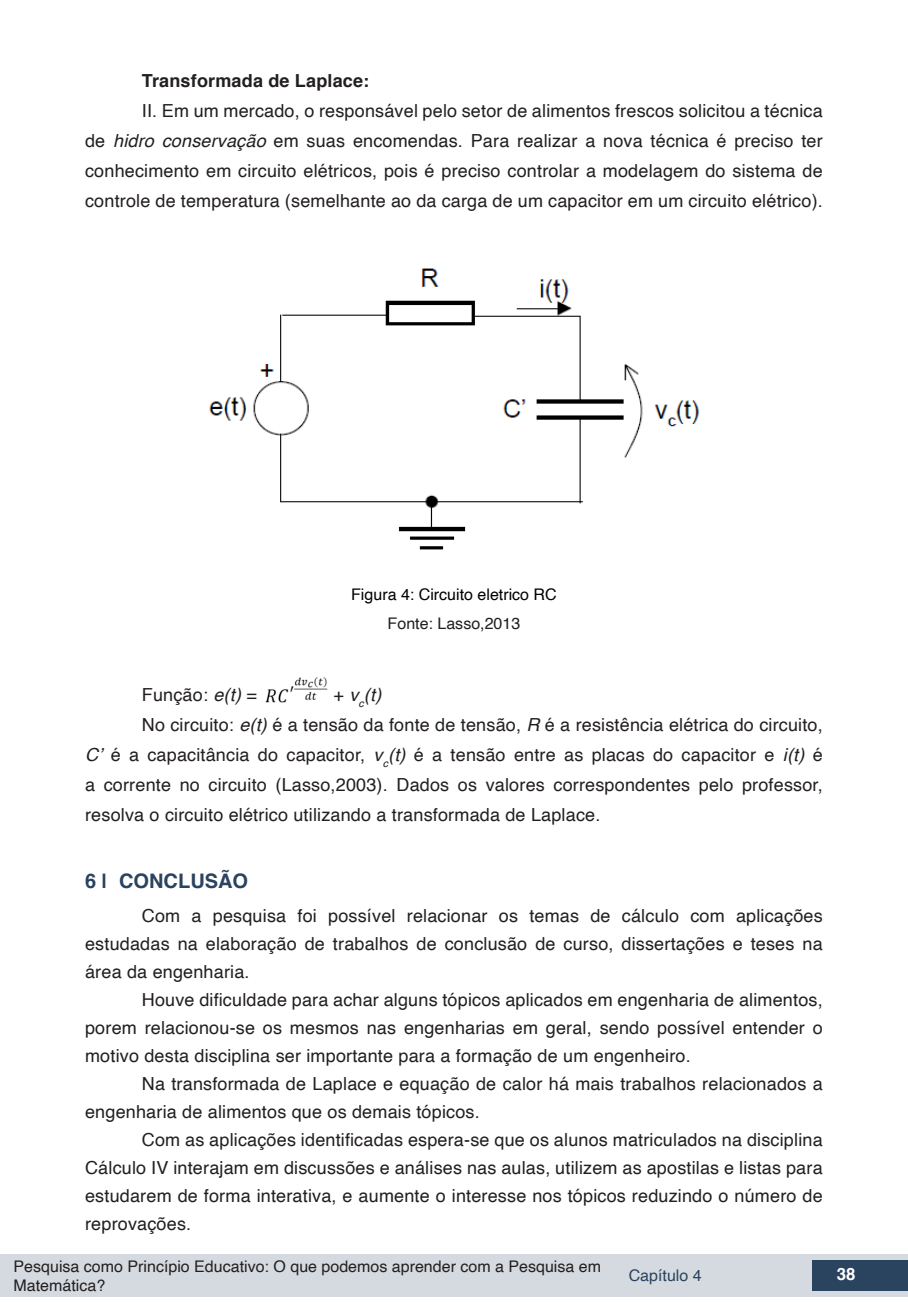
<style>
.page{position:relative;width:908px;height:1304px;background:#fff}
.page>*{position:absolute;margin:0;border:0;box-sizing:border-box;transform-origin:0 0}
.t1{font:700 20px "Helvetica";color:#2a435e}
.txt{font:18px/28px "Helvetica";letter-spacing:.01em;color:#231f20;text-align:justify}
.txt-2{font:700 18px "Helvetica";letter-spacing:.01em;color:#231f20}
.txt-3{font:italic 18px "Helvetica";color:#231f20}
.t2{font:700 16.8px "Helvetica";color:#fff}
.fonte_tab_gra_imag{font:16px/18.2px "Helvetica";color:#231f20}
.info_tab_graf_imag{font:16px "Helvetica";color:#000}
.t3{font:16px "Helvetica";color:#2a435e}
.s1{font-style:italic}
.s2{font-style:normal}
</style>
<div class="page">
<div style="left:0;top:1254px;width:906px;height:43px;background:#d4dadf"></div>
<div style="left:812px;top:1261px;width:95px;height:30px;background:#2a435e"></div>
<img style="left:209px;top:268px;width:491px;height:282px">
<img style="left:265px;top:677px;width:63px;height:26px">
<p class="txt-2" style="left:142px;top:66px;width:229px">Transformada de Laplace:</p>
<p class="txt" style="left:85px;top:96px;width:739px;line-height:30px;text-indent:57px">II. Em um mercado, o responsável pelo setor de alimentos frescos solicitou a técnica de <span class="s1">hidro conservação</span> em suas encomendas. Para realizar a nova técnica é preciso ter conhecimento em circuito elétricos, pois é preciso controlar a modelagem do sistema de controle de temperatura (semelhante ao da carga de um capacitor em um circuito elétrico).</p>
<p class="info_tab_graf_imag" style="left:351px;top:582px;width:207px">Figura 4: Circuito eletrico RC</p>
<p class="fonte_tab_gra_imag" style="left:387px;top:615px;width:134px">Fonte: Lasso,2013</p>
<p class="txt" style="left:142px;top:681px;width:116px">Função: <span class="s1">e(t)</span> =</p>
<p class="txt-3" style="left:333px;top:680px;width:49px"><span class="s2">+</span> v<sub>c</sub>(t)</p>
<p class="txt" style="left:85px;top:710px;width:739px;line-height:30px;text-indent:57px">No circuito: <span class="s1">e(t)</span> é a tensão da fonte de tensão, <span class="s1">R</span> é a resistência elétrica do circuito, <span class="s1">C’</span> é a capacitância do capacitor, <span class="s1">v</span><sub>c</sub><span class="s1">(t)</span> é a tensão entre as placas do capacitor e <span class="s1">i(t)</span> é a corrente no circuito (Lasso,2003). Dados os valores correspondentes pelo professor, resolva o circuito elétrico utilizando a transformada de Laplace.</p>
<p class="t1" style="left:85px;top:865px;width:164px">6 | CONCLUSÃO</p>
<p class="txt" style="left:85px;top:902px;width:738px;text-indent:57px">Com a pesquisa foi possível relacionar os temas de cálculo com aplicações estudadas na elaboração de trabalhos de conclusão de curso, dissertações e teses na área da engenharia.</p>
<p class="txt" style="left:85px;top:986px;width:738px;text-indent:57px">Houve dificuldade para achar alguns tópicos aplicados em engenharia de alimentos, porem relacionou-se os mesmos nas engenharias em geral, sendo possível entender o motivo desta disciplina ser importante para a formação de um engenheiro.</p>
<p class="txt" style="left:85px;top:1070px;width:738px;text-indent:57px">Na transformada de Laplace e equação de calor há mais trabalhos relacionados a engenharia de alimentos que os demais tópicos.</p>
<p class="txt" style="left:85px;top:1126px;width:738px;text-indent:57px">Com as aplicações identificadas espera-se que os alunos matriculados na disciplina Cálculo IV interajam em discussões e análises nas aulas, utilizem as apostilas e listas para estudarem de forma interativa, e aumente o interesse nos tópicos reduzindo o número de reprovações.</p>
<p class="fonte_tab_gra_imag" style="left:14px;top:1258px;width:588px">Pesquisa como Princípio Educativo: O que podemos aprender com a Pesquisa em<br>Matemática?</p>
<p class="t3" style="left:628px;top:1263px;width:74px">Capítulo 4</p>
<p class="t2" style="left:836px;top:1261px;width:20px">38</p>
</div>
